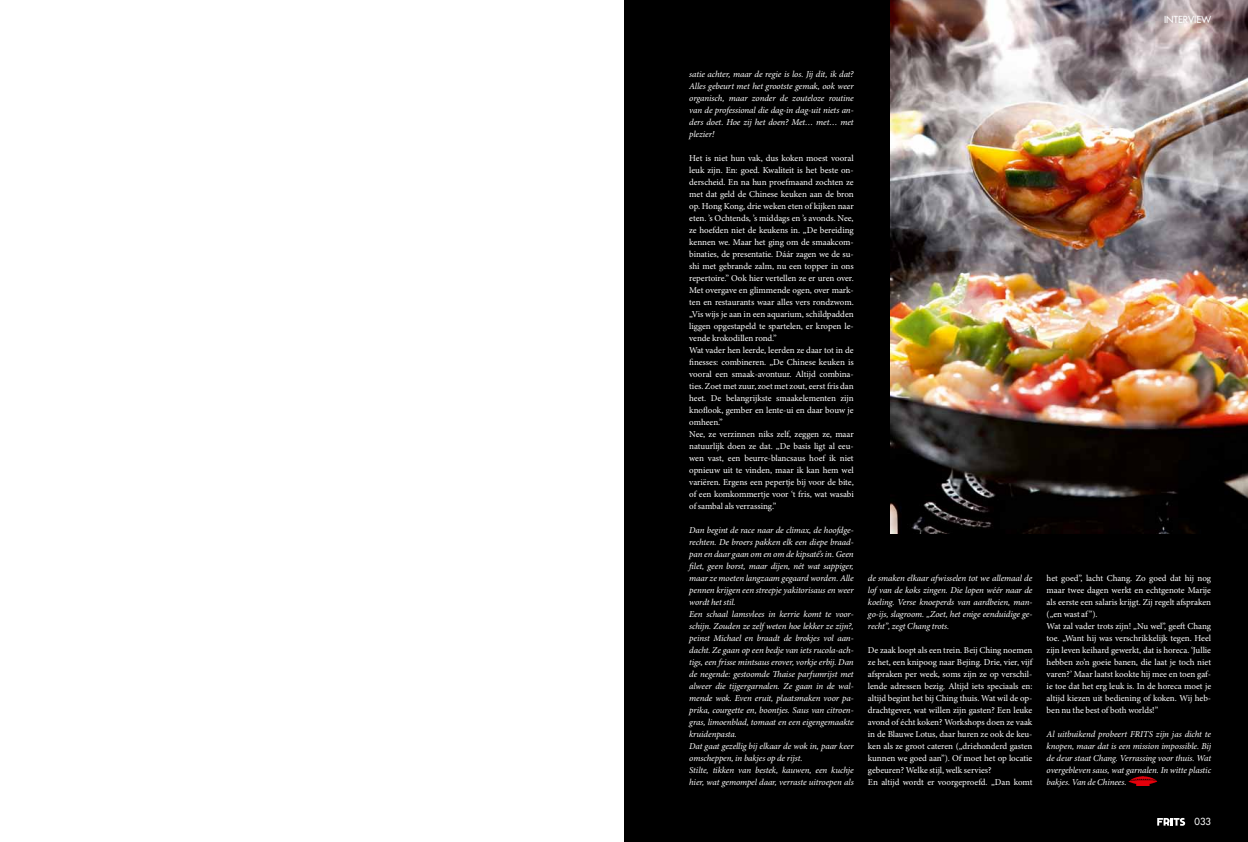
<style>
.page{position:relative;width:1248px;height:842px;background:#fff}
.page>*{position:absolute;margin:0;border:0;box-sizing:border-box;transform-origin:0 0}
.t1{font:9.5px "Futura";color:#fff}
.t2{font:9px/12px "Minion Pro";letter-spacing:-.005em;color:#fff}
.t3{font:italic 9px/12px "Minion Pro";letter-spacing:-.01em;color:#fff;text-align:justify}
</style>
<div class="page">
<div style="left:624px;top:0;width:623px;height:842px;background:#000"></div>
<img style="left:890px;top:0;width:357px;height:533px">
<svg style="left:1157px;top:818px;width:27px;height:8px"></svg>
<img style="left:1128px;top:776px;width:29px;height:9px">
<p class="t1" style="left:1163px;top:13px;width:49px">INTERVIEW</p>
<p class="t3" style="left:689px;top:68px;width:166px">satie achter, maar de regie is los. Jij dit, ik dat?<br>Alles gebeurt met het grootste gemak, ook weer organisch, maar zonder de zouteloze routine van de professional die dag-in dag-uit niets an&shy;ders doet. Hoe zij het doen? Met… met… met plezier!</p>
<p class="t2" style="left:689px;top:152px;width:166px">Het is niet hun vak, dus koken moest vooral leuk zijn. En: goed. Kwaliteit is het beste on&shy;derscheid. En na hun proefmaand zochten ze met dat geld de Chinese keuken aan de bron op. Hong Kong, drie weken eten of kijken naar eten. ’s Ochtends, ’s middags en ’s avonds. Nee, ze hoefden niet de keukens in. „De bereiding kennen we. Maar het ging om de smaakcom&shy;binaties, de presentatie. Dáár zagen we de su&shy;shi met gebrande zalm, nu een topper in ons repertoire.” Ook hier vertellen ze er uren over.<br>Met overgave en glimmende ogen, over mark&shy;ten en restaurants waar alles vers rondzwom. „Vis wijs je aan in een aquarium, schildpadden liggen opgestapeld te spartelen, er kropen le&shy;vende krokodillen rond.”<br>Wat vader hen leerde, leerden ze daar tot in de finesses: combineren. „De Chinese keuken is vooral een smaak-avontuur. Altijd combina&shy;ties. Zoet met zuur, zoet met zout, eerst fris dan heet. De belangrijkste smaakelementen zijn knoflook, gember en lente-ui en daar bouw je omheen.”<br>Nee, ze verzinnen niks zelf, zeggen ze, maar natuurlijk doen ze dat. „De basis ligt al eeu&shy;wen vast, een beurre-blancsaus hoef ik niet opnieuw uit te vinden, maar ik kan hem wel variëren. Ergens een pepertje bij voor de bite, of een komkommertje voor ‘t fris, wat wasabi of sambal als verrassing.”</p>
<p class="t3" style="left:689px;top:524px;width:166px;text-align:left">Dan begint de race naar de climax, de hoofdge&shy;rechten. De broers pakken elk een diepe braad&shy;pan en daar gaan om en om de kipsaté’s in. Geen filet, geen borst, maar dijen, nét wat sappiger, maar ze moeten langzaam gegaard worden. Alle pennen krijgen een streepje yakitorisaus en weer wordt het stil.<br>Een schaal lamsvlees in kerrie komt te voor&shy;schijn. Zouden ze zelf weten hoe lekker ze zijn?, peinst Michael en braadt de brokjes vol aan&shy;dacht. Ze gaan op een bedje van iets rucola-ach&shy;tigs, een frisse mintsaus erover, vorkje erbij. Dan de negende: gestoomde Thaise parfumrijst met alweer die tijgergarnalen. Ze gaan in de wal&shy;mende wok. Even eruit, plaatsmaken voor pa&shy;prika, courgette en, boontjes. Saus van citroen&shy;gras, limoenblad, tomaat en een eigengemaakte kruidenpasta.<br>Dat gaat gezellig bij elkaar de wok in, paar keer omscheppen, in bakjes op de rijst.<br>Stilte, tikken van bestek, kauwen, een kuchje hier, wat gemompel daar, verraste uitroepen als</p>
<p class="t3" style="left:867px;top:572px;width:166px">de smaken elkaar afwisselen tot we allemaal de lof van de koks zingen. Die lopen wéér naar de koeling. Verse knoeperds van aardbeien, man&shy;go-ijs, slagroom. „Zoet, het enige eenduidige ge&shy;recht”, zegt Chang trots.</p>
<p class="t2" style="left:867px;top:644px;width:166px">De zaak loopt als een trein. Beij Ching noemen ze het, een knipoog naar Bejing. Drie, vier, vijf afspraken per week, soms zijn ze op verschil&shy;lende adressen bezig. Altijd iets speciaals en: altijd begint het bij Ching thuis. Wat wil de op&shy;drachtgever, wat willen zijn gasten? Een leuke avond of écht koken? Workshops doen ze vaak in de Blauwe Lotus, daar huren ze ook de keu&shy;ken als ze groot cateren („driehonderd gasten kunnen we goed aan”). Of moet het op locatie gebeuren? Welke stijl, welk servies?<br>En altijd wordt er voorgeproefd. „Dan komt</p>
<p class="t2" style="left:1046px;top:572px;width:166px">het goed”, lacht Chang. Zo goed dat hij nog maar twee dagen werkt en echtgenote Marije als eerste een salaris krijgt. Zij regelt afspraken („en wast af ”).<br>Wat zal vader trots zijn! „Nu wel”, geeft Chang toe. „Want hij was verschrikkelijk tegen. Heel zijn leven keihard gewerkt, dat is horeca. ‘Jullie hebben zo’n goeie banen, die laat je toch niet varen?’ Maar laatst kookte hij mee en toen gaf&shy;ie toe dat het erg leuk is. In de horeca moet je altijd kiezen uit bediening of koken. Wij heb&shy;ben nu the best of both worlds!”</p>
<p class="t3" style="left:1046px;top:728px;width:166px">Al uitbuikend probeert FRITS zijn jas dicht te knopen, maar dat is een mission impossible. Bij de deur staat Chang. Verrassing voor thuis. Wat overgebleven saus, wat garnalen. In witte plastic bakjes. Van de Chinees.</p>
<p class="t1" style="left:1194px;top:816px;width:18px">033</p>
</div>
